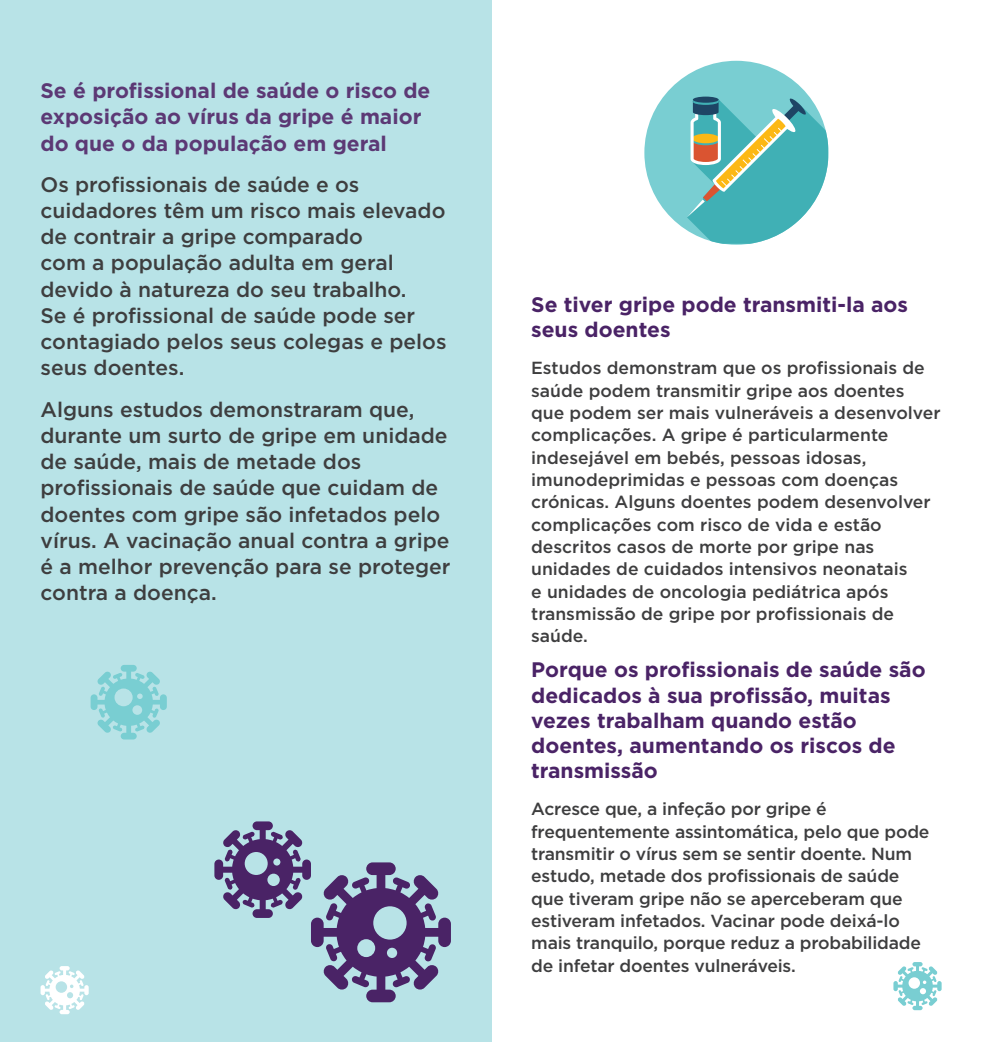
<style>
.page{position:relative;width:983px;height:1042px;background:#fff}
.page>*{position:absolute;margin:0;border:0;box-sizing:border-box;transform-origin:0 0}
.t1{font:500 21px/26.2px "Gotham";color:#3e3e3f}
.t2{font:700 21px/25.2px "Gotham";color:#4a2366}
.t3{font:700 21px/26.2px "Gotham";color:#5c3975}
.t4{font:500 17.5px/22.4px "Gotham";color:#3e3e3f}
</style>
<div class="page">
<div style="left:0;top:0;width:491px;height:1042px;background:#b8e3e7"></div>
<svg style="left:214px;top:821px;width:237px;height:181px"></svg>
<svg style="left:893px;top:962px;width:48px;height:48px"></svg>
<svg style="left:41px;top:966px;width:48px;height:48px"></svg>
<svg style="left:91px;top:665px;width:76px;height:74px"></svg>
<div style="left:644px;top:61px;width:184px;height:184px;background:#79ced2;border-radius:50%"></div>
<div style="left:692px;top:97px;width:26px;height:6px;background:#1e4565;border-radius:50%"></div>
<svg style="left:686px;top:98px;width:141px;height:146px"></svg>
<p class="t3" style="left:41px;top:77px;width:391px">Se é profissional de saúde o risco de exposição ao vírus da gripe é maior do que o da população em geral</p>
<p class="t1" style="left:41px;top:171px;width:407px">Os profissionais de saúde e os cuidadores têm um risco mais elevado de contrair a gripe comparado<br>com a população adulta em geral devido à natureza do seu trabalho.<br>Se é profissional de saúde pode ser contagiado pelos seus colegas e pelos seus doentes.</p>
<p class="t1" style="left:41px;top:396px;width:411px">Alguns estudos demonstraram que, durante um surto de gripe em unidade de saúde, mais de metade dos profissionais de saúde que cuidam de doentes com gripe são infetados pelo vírus. A vacinação anual contra a gripe é a melhor prevenção para se proteger contra a doença.</p>
<p class="t2" style="left:531px;top:292px;width:378px">Se tiver gripe pode transmiti-la aos seus doentes</p>
<p class="t4" style="left:531px;top:357px;width:411px">Estudos demonstram que os profissionais de saúde podem transmitir gripe aos doentes que podem ser mais vulneráveis a desenvolver complicações. A gripe é particularmente indesejável em bebés, pessoas idosas, imunodeprimidas e pessoas com doenças crónicas. Alguns doentes podem desenvolver complicações com risco de vida e estão descritos casos de morte por gripe nas unidades de cuidados intensivos neonatais<br>e unidades de oncologia pediátrica após transmissão de gripe por profissionais de saúde.</p>
<p class="t2" style="left:531px;top:657px;width:396px">Porque os profissionais de saúde são dedicados à sua profissão, muitas vezes trabalham quando estão doentes, aumentando os riscos de transmissão</p>
<p class="t4" style="left:531px;top:798px;width:400px">Acresce que, a infeção por gripe é frequentemente assintomática, pelo que pode transmitir o vírus sem se sentir doente. Num estudo, metade dos profissionais de saúde que tiveram gripe não se aperceberam que estiveram infetados. Vacinar pode deixá-lo mais tranquilo, porque reduz a probabilidade de infetar doentes vulneráveis.</p>
</div>
